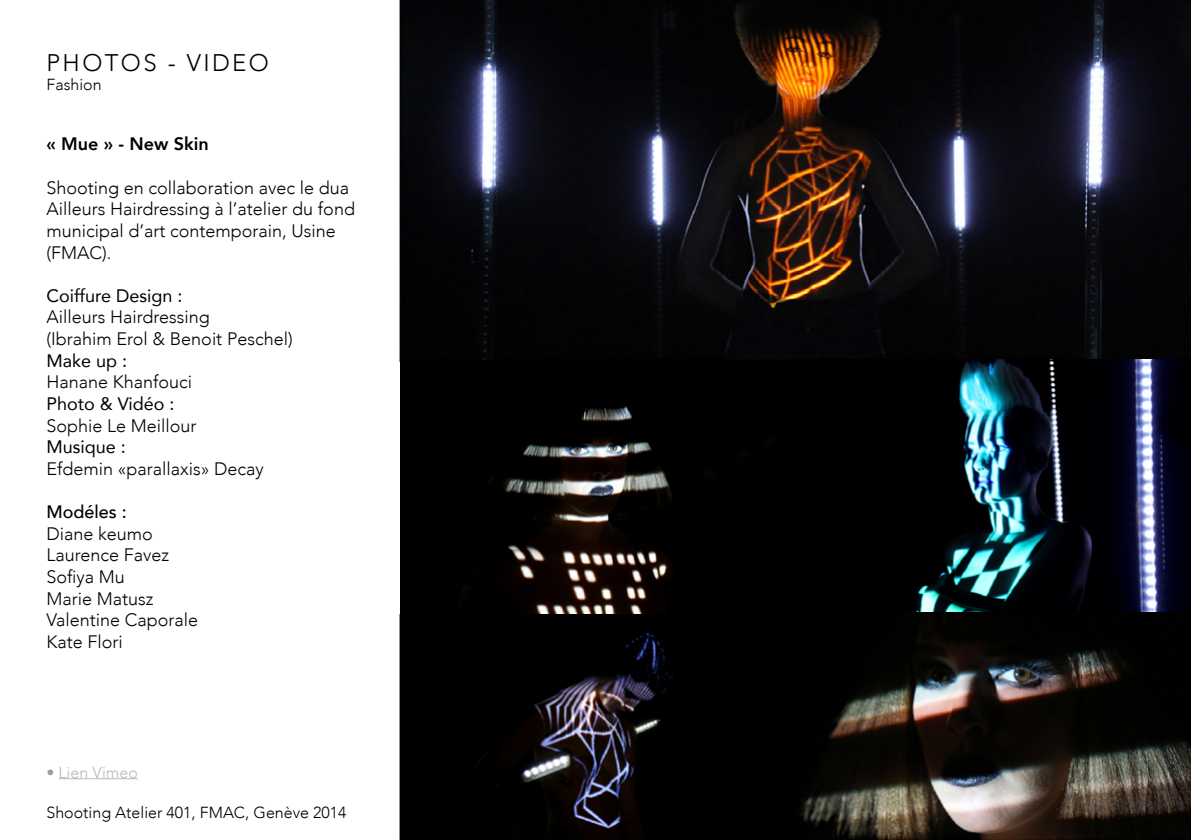
<style>
.page{position:relative;width:1191px;height:840px;background:#fff}
.page>*{position:absolute;margin:0;border:0;box-sizing:border-box;transform-origin:0 0}
.t1{font:300 24px "Avenir";letter-spacing:.1em;color:#000}
.t2{font:300 18px/21.6px "Avenir";color:#000}
.t3{font:18px "Avenir";color:#000}
.t4{font:800 18px "Avenir";color:#000}
.t5{font:500 18px "Avenir";color:#000}
.t6{font:300 16px "Avenir";color:#000}
.t7{font:300 16px "Avenir";color:#bab9b9}
.s1{color:#9d9d9c}
</style>
<div class="page">
<hr style="left:59px;top:777px;width:79px;height:1px;background:#bab9b9">
<img style="left:399px;top:0;width:792px;height:363px">
<img style="left:788px;top:359px;width:403px;height:253px">
<img style="left:400px;top:360px;width:389px;height:254px">
<img style="left:399px;top:614px;width:387px;height:225px">
<img style="left:786px;top:612px;width:405px;height:227px">
<h1 class="t1" style="left:46px;top:49px;width:224px">PHOTOS - VIDEO</h1>
<p class="t6" style="left:46px;top:75px;width:57px">Fashion</p>
<p class="t4" style="left:46px;top:130px;width:164px">« Mue » - New Skin</p>
<p class="t2" style="left:46px;top:176px;width:310px">Shooting en collaboration avec le dua<br>Ailleurs Hairdressing à l’atelier du fond municipal d’art contemporain, Usine (FMAC).</p>
<p class="t3" style="left:46px;top:281px;width:138px">Coiffure Design :</p>
<p class="t2" style="left:46px;top:306px;width:248px">Ailleurs Hairdressing<br>(Ibrahim Erol &amp; Benoit Peschel)</p>
<p class="t3" style="left:46px;top:346px;width:82px">Make up :</p>
<p class="t2" style="left:46px;top:371px;width:147px">Hanane Khanfouci</p>
<p class="t3" style="left:46px;top:389px;width:130px">Photo &amp; Vidéo :</p>
<p class="t2" style="left:46px;top:414px;width:152px">Sophie Le Meillour</p>
<p class="t3" style="left:46px;top:432px;width:81px">Musique :</p>
<p class="t2" style="left:46px;top:457px;width:219px">Efdemin «parallaxis» Decay</p>
<p class="t5" style="left:46px;top:496px;width:82px">Modéles :</p>
<p class="t2" style="left:46px;top:522px;width:153px">Diane keumo<br>Laurence Favez<br>Sofiya Mu<br>Marie Matusz<br>Valentine Caporale<br>Kate Flori</p>
<p class="t7" style="left:46px;top:762px;width:93px"><span class="s1">•</span> Lien Vimeo</p>
<p class="t6" style="left:46px;top:802px;width:301px">Shooting Atelier 401, FMAC, Genève 2014</p>
</div>
